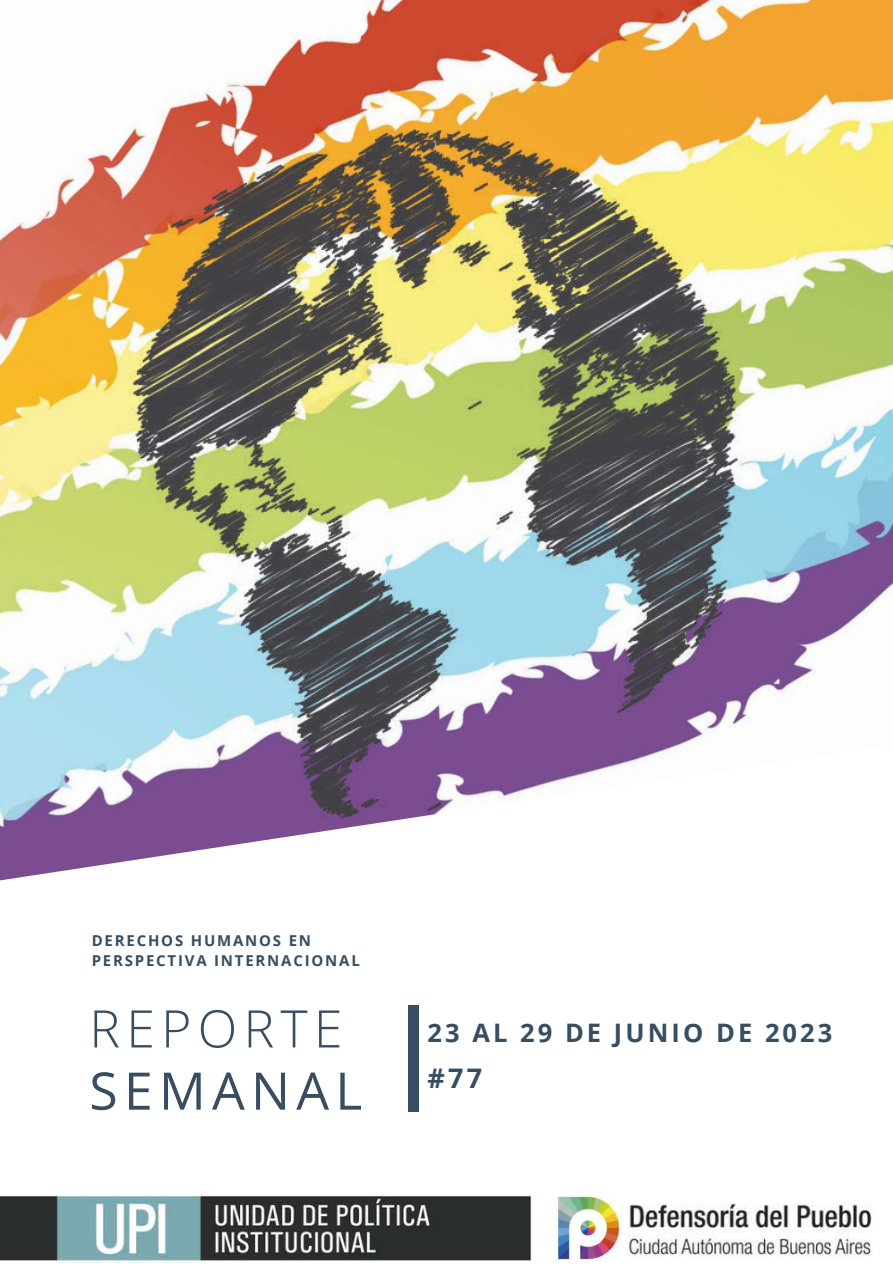
<style>
.page{position:relative;width:893px;height:1264px;background:#fff}
.page>*{position:absolute;margin:0;border:0;box-sizing:border-box;transform-origin:0 0}
.t1{font:51.75px "Open Sans";letter-spacing:.12em;color:#364d62}
.t2{font:300 51.75px "Open Sans";letter-spacing:.12em;color:#364d62}
.t3{font:700 27px "Open Sans";color:#364d62}
.t4{font:700 25.5px "Open Sans";letter-spacing:.12em;color:#364d62}
.t5{font:700 15px/20.5px "Open Sans";letter-spacing:.12em;color:#364d62}
</style>
<div class="page">
<img style="left:286px;top:0;width:606px;height:49px">
<img style="left:0;top:49px;width:892px;height:832px">
<img style="left:0;top:1194px;width:612px;height:68px">
<div style="left:408px;top:1005px;width:11px;height:107px;background:#364d62"></div>
<img style="left:584px;top:1202px;width:289px;height:60px">
<p class="t5" style="left:92px;top:929px;width:269px">DERECHOS HUMANOS EN<br>PERSPECTIVA INTERNACIONAL</p>
<h1 class="t2" style="left:89px;top:992px;width:254px">REPORTE</h1>
<h1 class="t1" style="left:89px;top:1054px;width:274px">SEMANAL</h1>
<h3 class="t4" style="left:427px;top:1014px;width:406px">23 AL 29 DE JUNIO DE 2023</h3>
<h2 class="t3" style="left:427px;top:1058px;width:56px">#77</h2>
</div>
